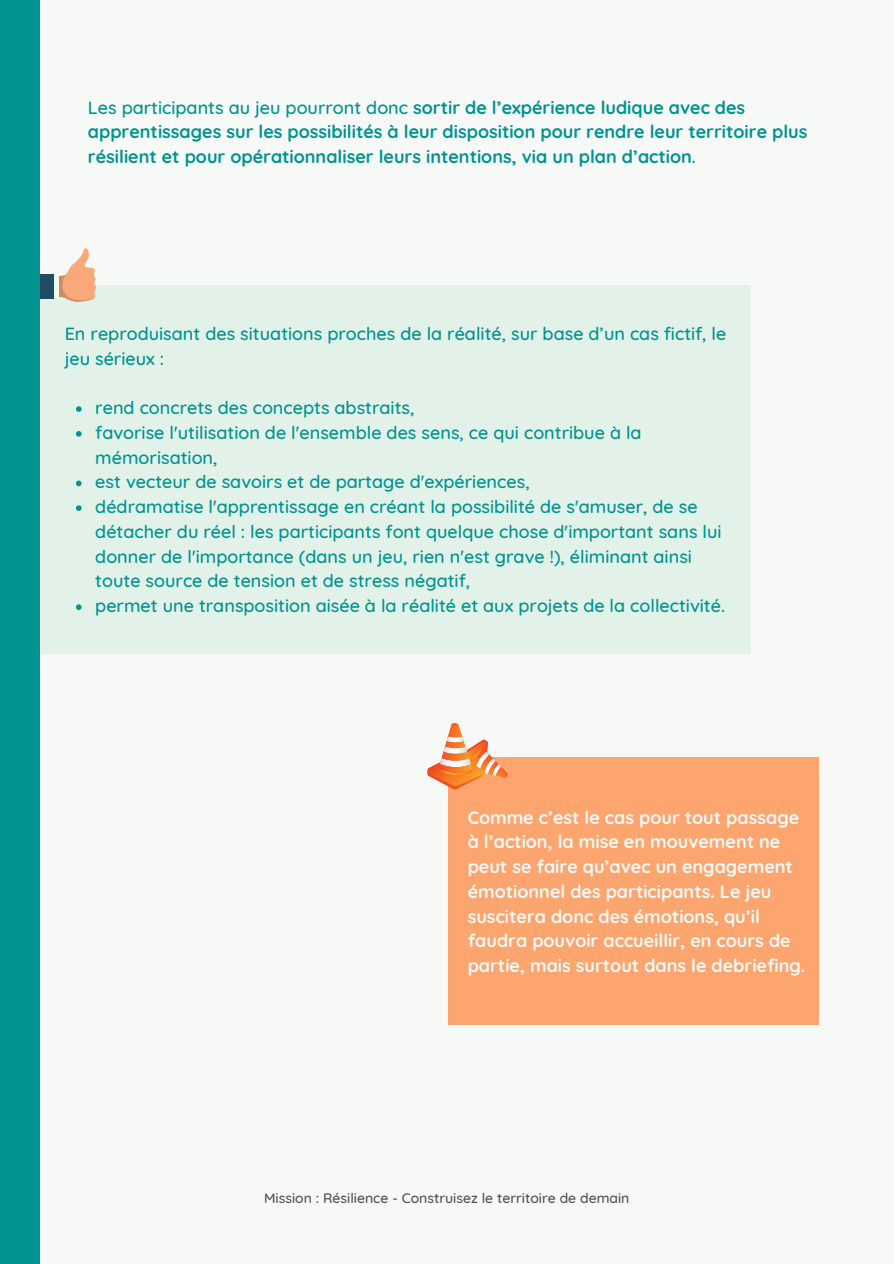
<style>
.page{position:relative;width:894px;height:1264px;background:#fff}
.page>*{position:absolute;margin:0;border:0;box-sizing:border-box;transform-origin:0 0}
.t1{font:500 18px/24.8px "Quicksand";color:#009490}
.t2{font:700 18px/24.8px "Quicksand";color:#f7f9f7}
.t3{font:700 18px/24.8px "Quicksand";color:#009490}
.t4{font:500 13.95px "Quicksand";color:#545454}
.s1{font-weight:500}
</style>
<div class="page">
<div style="left:0;top:0;width:893px;height:1263px;background:#f7f9f7"></div>
<div style="left:35px;top:285px;width:715px;height:368px;background:#e3f2e8"></div>
<div style="left:448px;top:757px;width:370px;height:268px;background:#fda56f"></div>
<svg style="left:427px;top:723px;width:81px;height:66px"></svg>
<svg style="left:49px;top:248px;width:47px;height:54px"></svg>
<div style="left:53px;top:275px;width:6px;height:23px;background:#f0f9ed"></div>
<div style="left:35px;top:274px;width:18px;height:24px;background:#214d64"></div>
<div style="left:0;top:0;width:39px;height:1263px;background:#009490"></div>
<svg style="left:76px;top:406px;width:6px;height:6px"></svg>
<svg style="left:76px;top:431px;width:6px;height:5px"></svg>
<svg style="left:76px;top:480px;width:6px;height:6px"></svg>
<svg style="left:76px;top:505px;width:6px;height:6px"></svg>
<svg style="left:76px;top:604px;width:6px;height:6px"></svg>
<p class="t3" style="left:88px;top:94px;width:720px"><span class="s1">Les participants au jeu pourront donc</span> sortir de l’expérience ludique avec des apprentissages sur les possibilités à leur disposition pour rendre leur territoire plus résilient et pour opérationnaliser leurs intentions, via un plan d’action<span class="s1">.</span></p>
<p class="t1" style="left:65px;top:321px;width:663px">En reproduisant des situations proches de la réalité, sur base d’un cas fictif, le jeu sérieux :</p>
<p class="t1" style="left:95px;top:395px;width:631px">rend concrets des concepts abstraits,<br>favorise l'utilisation de l'ensemble des sens, ce qui contribue à la mémorisation,<br>est vecteur de savoirs et de partage d'expériences,<br>dédramatise l'apprentissage en créant la possibilité de s'amuser, de se détacher du réel : les participants font quelque chose d'important sans lui donner de l'importance (dans un jeu, rien n'est grave !), éliminant ainsi toute source de tension et de stress négatif,<br>permet une transposition aisée à la réalité et aux projets de la collectivité.</p>
<p class="t2" style="left:467px;top:804px;width:339px">Comme c’est le cas pour tout passage à l’action, la mise en mouvement ne peut se faire qu’avec un engagement émotionnel des participants. Le jeu suscitera donc des émotions, qu’il faudra pouvoir accueillir, en cours de partie, mais surtout dans le debriefing.</p>
<p class="t4" style="left:264px;top:1189px;width:367px">Mission : Résilience - Construisez le territoire de demain</p>
</div>
